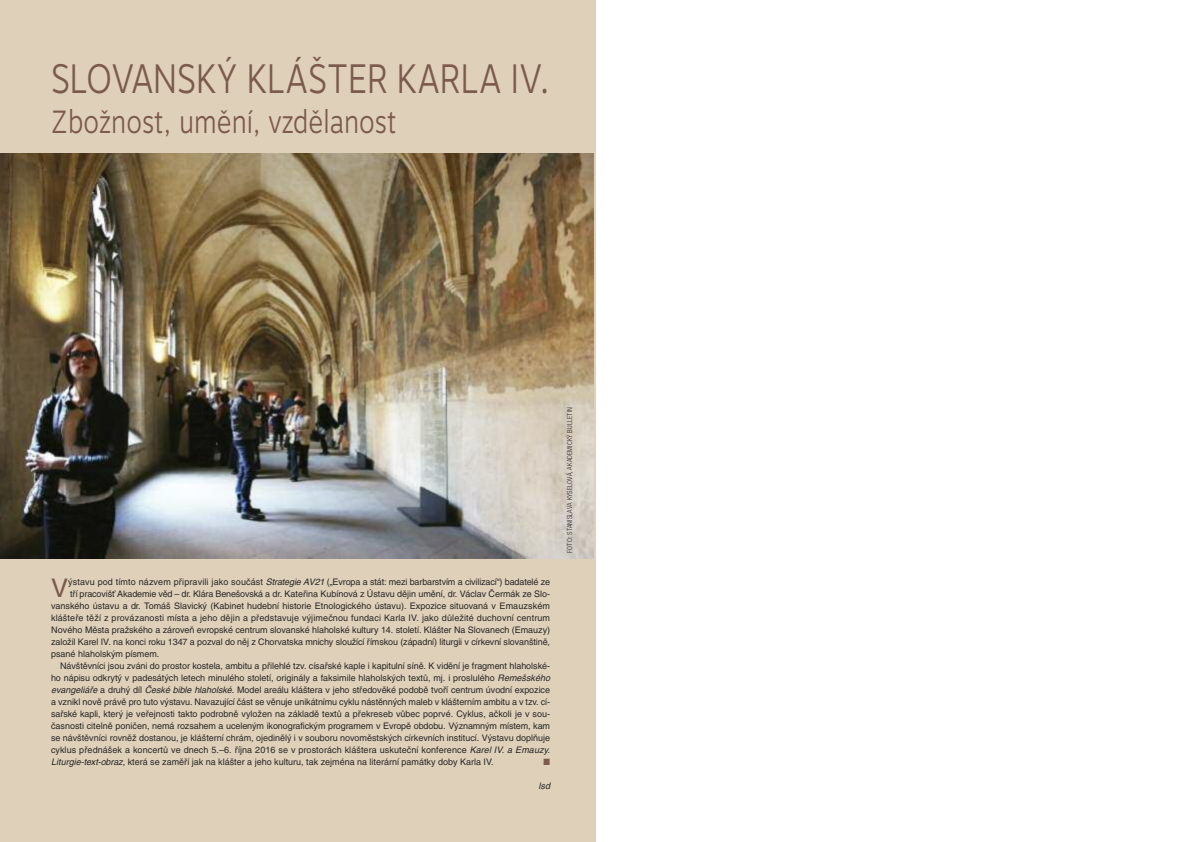
<style>
.page{position:relative;width:1191px;height:842px;background:#fff}
.page>*{position:absolute;margin:0;border:0;box-sizing:border-box;transform-origin:0 0}
.t1{font:41px "Motiva Sans Light+UCEMXP";letter-spacing:.005em;color:#7c5a4d;scale:.8 1}
.t2{font:32px "Motiva Sans Light+UCEMXP";color:#7c5a4d;scale:.8 1}
.t3{font:25.7px "Helvetica CE+ADKIBW";color:#7c5a4d}
.t4{font:9px "Helvetica CE+ADKIBW";color:#272627}
.t5{font:9px "Helvetica CE Oblique+HFOZKU";color:#272627}
.t6{font:9px "Zapf Dingbats ITC+BJOUBU";color:#7c5a4d;scale:.95 1}
.t7{font:7px "Helvetica NCE Light Cond+SMVWOX";letter-spacing:.025em;color:#272627}
.s1{font-family:"Helvetica CE Oblique+HFOZKU"}
</style>
<div class="page">
<div style="left:0;top:0;width:595px;height:842px;background:#dfd1b9"></div>
<img style="left:0;top:153px;width:594px;height:405px">
<h1 class="t1" style="left:51px;top:62px;width:625px">SLOVANSKÝ KLÁŠTER KARLA IV.</h1>
<h2 class="t2" style="left:51px;top:109px;width:433px">Zbožnost, umění, vzdělanost</h2>
<h3 class="t3" style="left:51px;top:578px;width:19px">V</h3>
<p class="t4" style="left:68px;top:578px;width:483px">ýstavu pod tímto názvem připravili jako součást <span class="s1">Strategie AV21</span> („Evropa a stát: mezi barbarstvím a civilizací“) badatelé ze</p>
<p class="t4" style="left:70px;top:590px;width:481px">tří pracovišť Akademie věd – dr. Klára Benešovská a dr. Kateřina Kubínová z Ústavu dějin umění, dr. Václav Čermák ze Slo-</p>
<p class="t4" style="left:51px;top:602px;width:500px">vanského ústavu a dr. Tomáš Slavický (Kabinet hudební historie Etnologického ústavu). Expozice situovaná v Emauzském</p>
<p class="t4" style="left:51px;top:614px;width:500px">klášteře těží z provázanosti místa a jeho dějin a představuje výjimečnou fundaci Karla IV. jako důležité duchovní centrum</p>
<p class="t4" style="left:51px;top:626px;width:500px">Nového Města pražského a zároveň evropské centrum slovanské hlaholské kultury 14. století. Klášter Na Slovanech (Emauzy)</p>
<p class="t4" style="left:51px;top:638px;width:500px">založil Karel IV. na konci roku 1347 a pozval do něj z Chorvatska mnichy sloužící římskou (západní) liturgii v církevní slovanštině,</p>
<p class="t4" style="left:51px;top:650px;width:110px">psané hlaholským písmem.</p>
<p class="t4" style="left:60px;top:662px;width:491px">Návštěvníci jsou zváni do prostor kostela, ambitu a přilehlé tzv. císařské kaple i kapitulní síně. K vidění je fragment hlaholské-</p>
<p class="t4" style="left:51px;top:674px;width:500px">ho nápisu odkrytý v padesátých letech minulého století, originály a faksimile hlaholských textů, mj. i proslulého <span class="s1">Remešského</span></p>
<p class="t4" style="left:51px;top:686px;width:500px"><span class="s1">evangeliáře</span> a druhý díl <span class="s1">České bible hlaholské</span>. Model areálu kláštera v jeho středověké podobě tvoří centrum úvodní expozice</p>
<p class="t4" style="left:51px;top:698px;width:500px">a vznikl nově právě pro tuto výstavu. Navazující část se věnuje unikátnímu cyklu nástěnných maleb v klášterním ambitu a v tzv. cí-</p>
<p class="t4" style="left:51px;top:710px;width:500px">sařské kapli, který je veřejnosti takto podrobně vyložen na základě textů a překreseb vůbec poprvé. Cyklus, ačkoli je v sou-</p>
<p class="t4" style="left:51px;top:722px;width:500px">časnosti citelně poničen, nemá rozsahem a uceleným ikonografickým programem v Evropě obdobu. Významným místem, kam</p>
<p class="t4" style="left:51px;top:734px;width:500px">se návštěvníci rovněž dostanou, je klášterní chrám, ojedinělý i v souboru novoměstských církevních institucí. Výstavu doplňuje</p>
<p class="t4" style="left:51px;top:746px;width:500px">cyklus přednášek a koncertů ve dnech 5.–6. října 2016 se v prostorách kláštera uskuteční konference <span class="s1">Karel IV. a Emauzy.</span></p>
<p class="t4" style="left:51px;top:758px;width:444px"><span class="s1">Liturgie-text-obraz</span>, která se zaměří jak na klášter a jeho kulturu, tak zejména na literární památky doby Karla IV.</p>
<p class="t6" style="left:543px;top:756px;width:8px">■</p>
<p class="t5" style="left:538px;top:782px;width:13px">lsd</p>
<p class="t7" style="left:565px;top:553px;width:147px;rotate:-90deg">FOTO: STANISLAVA KYSELOVÁ, AKADEMICKÝ BULLETIN</p>
</div>
